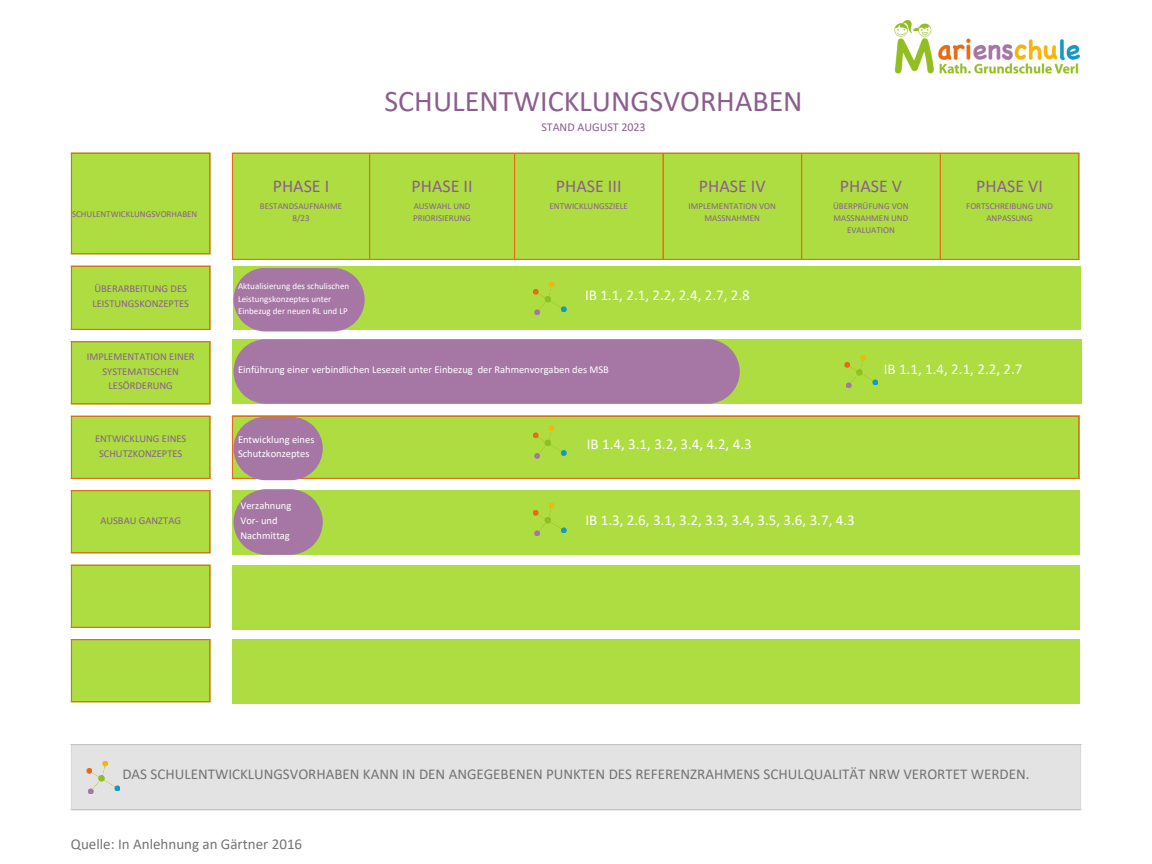
<style>
.page{position:relative;width:1152px;height:864px;background:#fff}
.page>*{position:absolute;margin:0;border:0;box-sizing:border-box;transform-origin:0 0}
.t1{font:30px "Calibri";color:#8b5f8b}
.t2{font:18px "Calibri";color:#8b5f8b}
.t3{font:15px "Calibri";color:#737373}
.t4{font:15px "Calibri";color:#fff}
.t5{font:12px "Calibri";color:#8b5f8b}
.t6{font:10.5px "Calibri";color:#fff}
.t7{font:10.5px/14.2px "Calibri";color:#8b5f8b;text-align:center}
.t8{font:9px/12px "Calibri";color:#8b5f8b;text-align:center}
.t9{font:9px/12.3px "Calibri";color:#fff}
</style>
<div class="page">
<div style="left:233px;top:154px;width:845px;height:105px;background:#addd41"></div>
<hr style="left:232px;top:154px;width:1px;height:105px;background:#e96a14">
<hr style="left:369px;top:154px;width:1px;height:105px;background:#e96a14">
<hr style="left:514px;top:154px;width:1px;height:105px;background:#e96a14">
<hr style="left:662px;top:154px;width:2px;height:105px;background:#e96a14">
<hr style="left:801px;top:154px;width:1px;height:105px;background:#e96a14">
<hr style="left:940px;top:154px;width:1px;height:105px;background:#e96a14">
<hr style="left:1078px;top:154px;width:2px;height:105px;background:#e96a14">
<hr style="left:232px;top:153px;width:848px;height:1px;background:#e96a14">
<hr style="left:232px;top:259px;width:848px;height:1px;background:#e96a14">
<svg style="left:71px;top:154px;width:140px;height:547px;background:#b7e058"></svg>
<hr style="left:71px;top:154px;width:1px;height:99px;background:#e96a14">
<hr style="left:209px;top:154px;width:2px;height:99px;background:#e96a14">
<hr style="left:71px;top:153px;width:140px;height:1px;background:#e96a14">
<hr style="left:71px;top:253px;width:140px;height:1px;background:#e96a14">
<hr style="left:71px;top:267px;width:1px;height:62px;background:#e96a14">
<hr style="left:209px;top:267px;width:2px;height:62px;background:#e96a14">
<hr style="left:71px;top:266px;width:140px;height:1px;background:#e96a14">
<hr style="left:71px;top:329px;width:140px;height:1px;background:#e96a14">
<hr style="left:71px;top:342px;width:1px;height:61px;background:#e96a14">
<hr style="left:209px;top:342px;width:2px;height:61px;background:#e96a14">
<hr style="left:71px;top:341px;width:140px;height:1px;background:#e96a14">
<hr style="left:71px;top:403px;width:140px;height:1px;background:#e96a14">
<hr style="left:71px;top:417px;width:1px;height:61px;background:#e96a14">
<hr style="left:209px;top:417px;width:2px;height:61px;background:#e96a14">
<hr style="left:71px;top:416px;width:140px;height:1px;background:#e96a14">
<hr style="left:71px;top:478px;width:140px;height:1px;background:#e96a14">
<hr style="left:71px;top:491px;width:1px;height:61px;background:#e96a14">
<hr style="left:209px;top:491px;width:2px;height:61px;background:#e96a14">
<hr style="left:71px;top:490px;width:140px;height:1px;background:#e96a14">
<hr style="left:71px;top:552px;width:140px;height:1px;background:#e96a14">
<hr style="left:71px;top:566px;width:1px;height:61px;background:#e96a14">
<hr style="left:209px;top:566px;width:2px;height:61px;background:#e96a14">
<hr style="left:71px;top:565px;width:140px;height:1px;background:#e96a14">
<hr style="left:71px;top:627px;width:140px;height:1px;background:#e96a14">
<hr style="left:71px;top:640px;width:1px;height:61px;background:#e96a14">
<hr style="left:209px;top:640px;width:2px;height:61px;background:#e96a14">
<hr style="left:71px;top:639px;width:140px;height:1px;background:#e96a14">
<hr style="left:71px;top:701px;width:140px;height:1px;background:#e96a14">
<div style="left:232px;top:339px;width:849px;height:65px;background:#addd41"></div>
<div style="left:234px;top:339px;width:506px;height:65px;background:#a677a5"></div>
<div style="left:234px;top:267px;width:847px;height:63px;background:#addd41"></div>
<div style="left:232px;top:490px;width:848px;height:65px;background:#addd41"></div>
<svg style="left:234px;top:489px;width:89px;height:66px"></svg>
<div style="left:232px;top:416px;width:848px;height:63px;background:#addd41"></div>
<hr style="left:232px;top:417px;width:1px;height:61px;background:#e96a14">
<hr style="left:1078px;top:417px;width:2px;height:61px;background:#e96a14">
<hr style="left:232px;top:416px;width:848px;height:1px;background:#e96a14">
<hr style="left:232px;top:478px;width:848px;height:1px;background:#e96a14">
<svg style="left:234px;top:417px;width:89px;height:63px;background:#a88597"></svg>
<div style="left:232px;top:565px;width:848px;height:64px;background:#addd41"></div>
<div style="left:232px;top:640px;width:848px;height:64px;background:#addd41"></div>
<svg style="left:234px;top:268px;width:131px;height:63px;background:#a7819c"></svg>
<div style="left:71px;top:745px;width:1010px;height:65px;background:#e4e3e3"></div>
<hr style="left:71px;top:746px;width:1px;height:63px;background:#d9d9d9">
<hr style="left:1080px;top:746px;width:1px;height:63px;background:#d9d9d9">
<hr style="left:71px;top:744px;width:1010px;height:2px;background:#d9d9d9">
<hr style="left:71px;top:809px;width:1010px;height:2px;background:#d9d9d9">
<img style="left:895px;top:20px;width:184px;height:54px">
<svg style="left:86px;top:761px;width:34px;height:33px"></svg>
<svg style="left:533px;top:503px;width:34px;height:33px"></svg>
<svg style="left:533px;top:425px;width:34px;height:34px"></svg>
<svg style="left:844px;top:355px;width:34px;height:33px"></svg>
<svg style="left:533px;top:282px;width:34px;height:33px"></svg>
<p class="t8" style="left:72px;top:209px;width:127px">SCHULENTWICKLUNGSVORHABEN</p>
<p class="t7" style="left:92px;top:283px;width:98px;text-align:left">ÜBERARBEITUNG DES<br>LEISTUNGSKONZEPTES</p>
<p class="t7" style="left:87px;top:351px;width:109px">IMPLEMENTATION EINER<br>SYSTEMATISCHEN<br>LESÖRDERUNG</p>
<p class="t7" style="left:95px;top:433px;width:93px">ENTWICKLUNG EINES<br>SCHUTZKONZEPTES</p>
<p class="t7" style="left:100px;top:514px;width:82px">AUSBAU GANZTAG</p>
<p class="t2" style="left:273px;top:179px;width:58px">PHASE I</p>
<p class="t8" style="left:260px;top:200px;width:84px">BESTANDSAUFNAHME<br>8/23</p>
<p class="t9" style="left:238px;top:281px;width:113px">Aktualisierung des schulischen</p>
<p class="t9" style="left:238px;top:293px;width:111px">Leistungskonzeptes unter<br>Einbezug der neuen RL und LP</p>
<p class="t1" style="left:385px;top:88px;width:420px">SCHULENTWICKLUNGSVORHABEN</p>
<p class="t5" style="left:541px;top:122px;width:106px">STAND AUGUST 2023</p>
<p class="t2" style="left:412px;top:179px;width:63px">PHASE II</p>
<p class="t8" style="left:413px;top:200px;width:59px;text-align:left">AUSWAHL UND<br>PRIORISIERUNG</p>
<p class="t2" style="left:556px;top:179px;width:67px">PHASE III</p>
<p class="t8" style="left:549px;top:200px;width:80px">ENTWICKLUNGSZIELE</p>
<p class="t2" style="left:699px;top:179px;width:68px">PHASE IV</p>
<p class="t8" style="left:689px;top:200px;width:89px">IMPLEMENTATION VON<br>MASSNAHMEN</p>
<p class="t4" style="left:585px;top:289px;width:166px">IB 1.1, 2.1, 2.2, 2.4, 2.7, 2.8</p>
<p class="t2" style="left:840px;top:179px;width:64px">PHASE V</p>
<p class="t8" style="left:833px;top:200px;width:77px">ÜBERPRÜFUNG VON<br>MASSNAHMEN UND<br>EVALUATION</p>
<p class="t2" style="left:976px;top:179px;width:68px">PHASE VI</p>
<p class="t8" style="left:966px;top:200px;width:88px">FORTSCHREIBUNG UND<br>ANPASSUNG</p>
<p class="t6" style="left:238px;top:365px;width:373px">Einführung einer verbindlichen Lesezeit unter Einbezug der Rahmenvorgaben des MSB</p>
<p class="t4" style="left:884px;top:363px;width:140px">IB 1.1, 1.4, 2.1, 2.2, 2.7</p>
<p class="t6" style="left:238px;top:435px;width:78px">Entwicklung eines</p>
<p class="t6" style="left:238px;top:449px;width:73px">Schutzkonzeptes</p>
<p class="t6" style="left:240px;top:502px;width:52px">Verzahnung</p>
<p class="t6" style="left:240px;top:516px;width:39px">Vor- und</p>
<p class="t6" style="left:240px;top:531px;width:51px">Nachmittag</p>
<p class="t4" style="left:587px;top:438px;width:166px">IB 1.4, 3.1, 3.2, 3.4, 4.2, 4.3</p>
<p class="t4" style="left:585px;top:514px;width:271px">IB 1.3, 2.6, 3.1, 3.2, 3.3, 3.4, 3.5, 3.6, 3.7, 4.3</p>
<p class="t3" style="left:122px;top:768px;width:909px">DAS SCHULENTWICKLUNGSVORHABEN KANN IN DEN ANGEGEBENEN PUNKTEN DES REFERENZRAHMENS SCHULQUALITÄT NRW VERORTET WERDEN.</p>
<p class="t3" style="left:71px;top:838px;width:233px">Quelle: In Anlehnung an Gärtner 2016</p>
</div>
